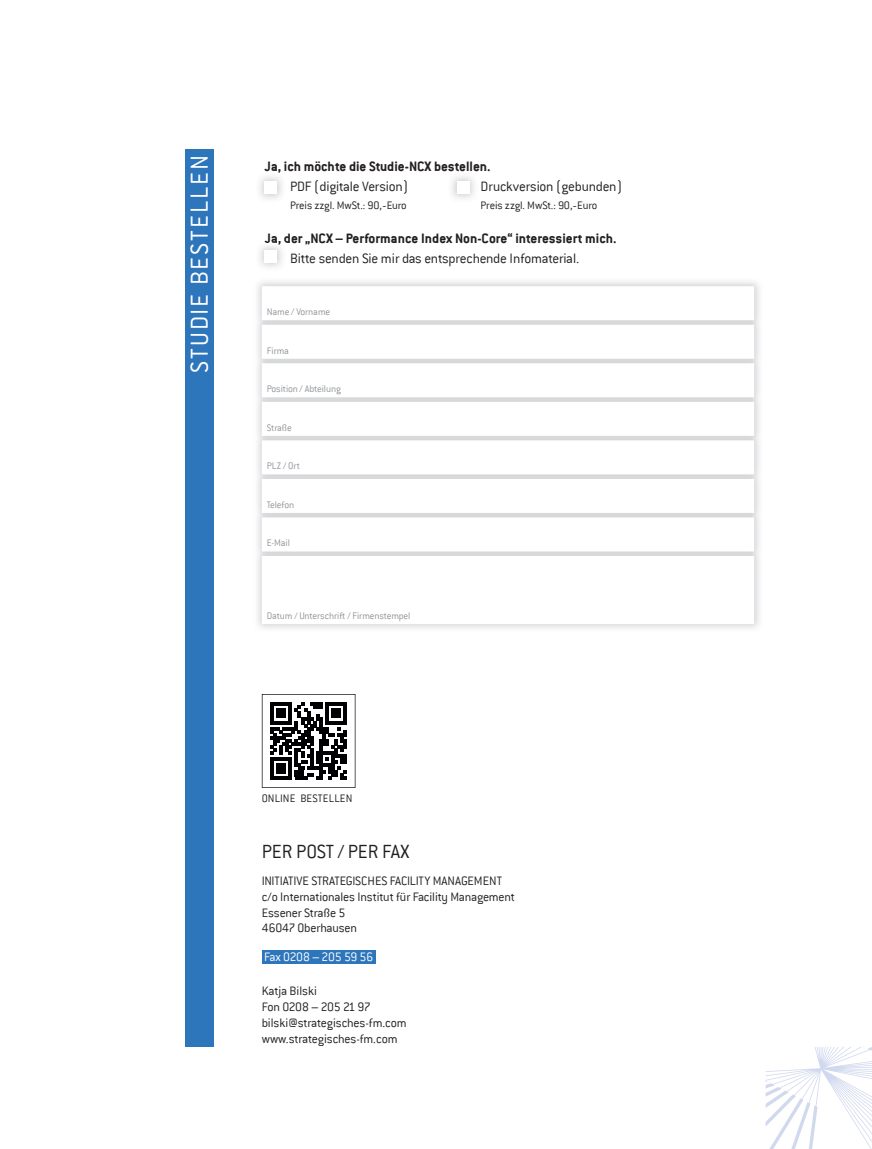
<style>
.page{position:relative;width:872px;height:1149px;background:#fff}
.page>*{position:absolute;margin:0;border:0;box-sizing:border-box;transform-origin:0 0}
.t1{font:300 27px "Conduit ITC";letter-spacing:.07em;color:#fff}
.t2{font:300 21px "Conduit ITC";letter-spacing:-.01em;color:#231f20}
.t3{font:700 15px "Conduit ITC";color:#231f20}
.t4{font:300 15px "Conduit ITC";letter-spacing:-.015em;color:#231f20}
.t5{font:300 13.5px/15.8px "Conduit ITC";letter-spacing:-.015em;color:#231f20}
.t6{font:300 13.5px "Conduit ITC";letter-spacing:-.03em;color:#fff}
.t7{font:300 12px "Conduit ITC";color:#231f20}
.t8{font:300 10.5px "Conduit ITC";letter-spacing:-.015em;color:#939598}
</style>
<div class="page">
<svg style="left:765px;top:1047px;width:107px;height:101px"></svg>
<svg style="left:262px;top:694px;width:93px;height:93px"></svg>
<div style="left:185px;top:149px;width:29px;height:897px;background:#2e76bc"></div>
<div style="left:262px;top:950px;width:114px;height:13px;background:#2e76bc"></div>
<svg style="left:262px;top:286px;width:492px;height:270px"></svg>
<img style="left:265px;top:241px;width:21px;height:4px">
<h1 class="t1" style="left:185px;top:373px;width:219px;rotate:-90deg">STUDIE BESTELLEN</h1>
<p class="t3" style="left:264px;top:157px;width:228px">Ja, ich möchte die Studie-NCX bestellen.</p>
<p class="t4" style="left:290px;top:178px;width:120px">PDF (digitale Version)</p>
<p class="t4" style="left:480px;top:178px;width:143px">Druckversion (gebunden)</p>
<p class="t7" style="left:290px;top:199px;width:118px">Preis zzgl. MwSt.: 90,-Euro</p>
<p class="t7" style="left:480px;top:199px;width:118px">Preis zzgl. MwSt.: 90,-Euro</p>
<p class="t3" style="left:264px;top:229px;width:353px">Ja, der „NCX – Performance Index Non-Core“ interessiert mich.</p>
<p class="t4" style="left:290px;top:250px;width:290px">Bitte senden Sie mir das entsprechende Infomaterial.</p>
<p class="t8" style="left:267px;top:306px;width:65px">Name / Vorname</p>
<p class="t8" style="left:267px;top:344px;width:24px">Firma</p>
<p class="t8" style="left:267px;top:383px;width:75px">Position / Abteilung</p>
<p class="t8" style="left:267px;top:421px;width:26px">Straße</p>
<p class="t8" style="left:267px;top:460px;width:35px">PLZ / Ort</p>
<p class="t8" style="left:267px;top:498px;width:29px">Telefon</p>
<p class="t8" style="left:267px;top:537px;width:24px">E-Mail</p>
<p class="t8" style="left:267px;top:609px;width:145px">Datum / Unterschrift / Firmenstempel</p>
<p class="t7" style="left:262px;top:791px;width:92px">ONLINE BESTELLEN</p>
<h2 class="t2" style="left:262px;top:839px;width:149px">PER POST / PER FAX</h2>
<p class="t5" style="left:262px;top:872px;width:255px">INITIATIVE STRATEGISCHES FACILITY MANAGEMENT c/o Internationales Institut für Facility Management Essener Straße 5<br>46047 Oberhausen</p>
<p class="t6" style="left:264px;top:949px;width:111px">Fax 0208 – 205 59 56</p>
<p class="t5" style="left:262px;top:982px;width:146px">Katja Bilski<br>Fon 0208 – 205 21 97 bilski@strategisches-fm.com www.strategisches-fm.com</p>
</div>
